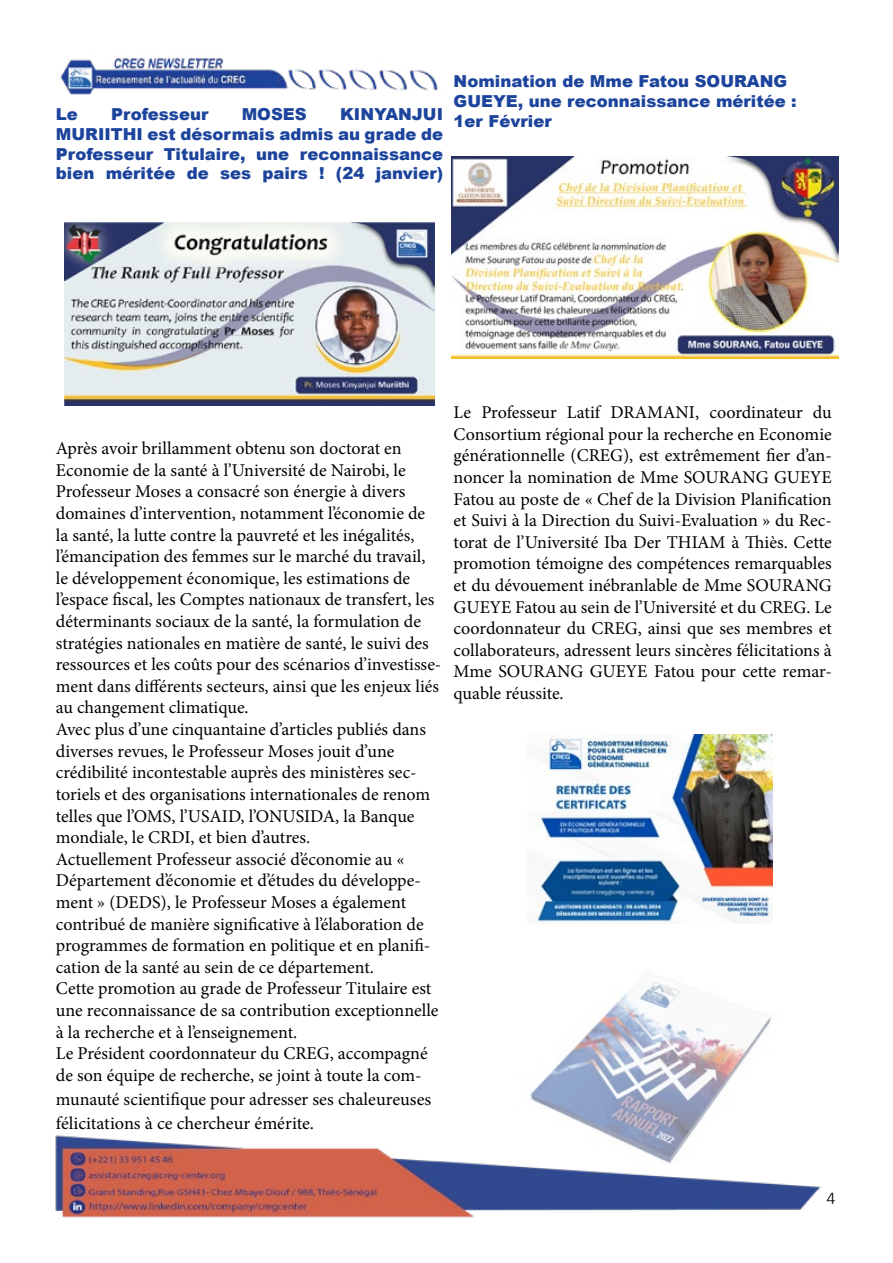
<style>
.page{position:relative;width:893px;height:1263px;background:#fff}
.page>*{position:absolute;margin:0;border:0;box-sizing:border-box;transform-origin:0 0}
.t1{font:18px/21.6px "Minion Pro";color:#000}
.t2{font:300 18px "Calibri";color:#000}
.t3{font:900 16.5px/19.8px "Arial";color:#1c449c;text-align:justify}
</style>
<div class="page">
<img style="left:55px;top:1135px;width:766px;height:83px">
<img style="left:60px;top:55px;width:378px;height:40px">
<div style="left:246px;top:74px;width:32px;height:11px;background:#1c449c"></div>
<img style="left:451px;top:156px;width:388px;height:202px">
<img style="left:65px;top:222px;width:369px;height:183px">
<img style="left:502px;top:982px;width:307px;height:182px">
<img style="left:527px;top:735px;width:245px;height:188px">
<p class="t3" style="left:56px;top:104px;width:24px">Le</p>
<p class="t3" style="left:111px;top:104px;width:99px">Professeur</p>
<p class="t3" style="left:242px;top:104px;width:67px">MOSES</p>
<p class="t3" style="left:340px;top:104px;width:104px">KINYANJUI</p>
<p class="t3" style="left:56px;top:123px;width:389px">MURIITHI est désormais admis au grade de Professeur Titulaire, une reconnaissance bien méritée de ses pairs ! (24 janvier)</p>
<p class="t3" style="left:454px;top:71px;width:335px">Nomination de Mme Fatou SOURANG</p>
<p class="t3" style="left:454px;top:90px;width:345px">GUEYE, une reconnaissance méritée :</p>
<p class="t3" style="left:454px;top:110px;width:100px">1er Février</p>
<p class="t1" style="left:56px;top:438px;width:387px">Après avoir brillamment obtenu son doctorat en Economie de la santé à l’Université de Nairobi, le Professeur Moses a consacré son énergie à divers domaines d’intervention, notamment l’économie de la santé, la lutte contre la pauvreté et les inégalités, l’émancipation des femmes sur le marché du travail, le développement économique, les estimations de l’espace fiscal, les Comptes nationaux de transfert, les déterminants sociaux de la santé, la formulation de stratégies nationales en matière de santé, le suivi des ressources et les coûts pour des scénarios d’investisse&shy;ment dans différents secteurs, ainsi que les enjeux liés au changement climatique.</p>
<p class="t1" style="left:56px;top:719px;width:376px">Avec plus d’une cinquantaine d’articles publiés dans diverses revues, le Professeur Moses jouit d’une crédibilité incontestable auprès des ministères sec&shy;toriels et des organisations internationales de renom telles que l’OMS, l’USAID, l’ONUSIDA, la Banque mondiale, le CRDI, et bien d’autres.</p>
<p class="t1" style="left:56px;top:848px;width:376px">Actuellement Professeur associé d’économie au « Département d’économie et d’études du développe&shy;ment » (DEDS), le Professeur Moses a également contribué de manière significative à l’élaboration de programmes de formation en politique et en planifi&shy;cation de la santé au sein de ce département.</p>
<p class="t1" style="left:56px;top:978px;width:384px">Cette promotion au grade de Professeur Titulaire est une reconnaissance de sa contribution exceptionnelle à la recherche et à l’enseignement.</p>
<p class="t1" style="left:56px;top:1043px;width:373px">Le Président coordonnateur du CREG, accompagné de son équipe de recherche, se joint à toute la com-</p>
<p class="t1" style="left:56px;top:1087px;width:377px;line-height:24px">munauté scientifique pour adresser ses chaleureuses félicitations à ce chercheur émérite.</p>
<p class="t1" style="left:454px;top:402px;width:380px;text-align:justify">Le Professeur Latif DRAMANI, coordinateur du Consortium régional pour la recherche en Economie générationnelle (CREG), est extrêmement fier d’an&shy;noncer la nomination de Mme SOURANG GUEYE Fatou au poste de « Chef de la Division Planification et Suivi à la Direction du Suivi-Evaluation » du Rec&shy;torat de l’Université Iba Der THIAM à Thiès. Cette promotion témoigne des compétences remarquables et du dévouement inébranlable de Mme SOURANG GUEYE Fatou au sein de l’Université et du CREG. Le coordonnateur du CREG, ainsi que ses membres et collaborateurs, adressent leurs sincères félicitations à Mme SOURANG GUEYE Fatou pour cette remar&shy;quable réussite.</p>
<p class="t2" style="left:826px;top:1187px;width:11px">4</p>
</div>
